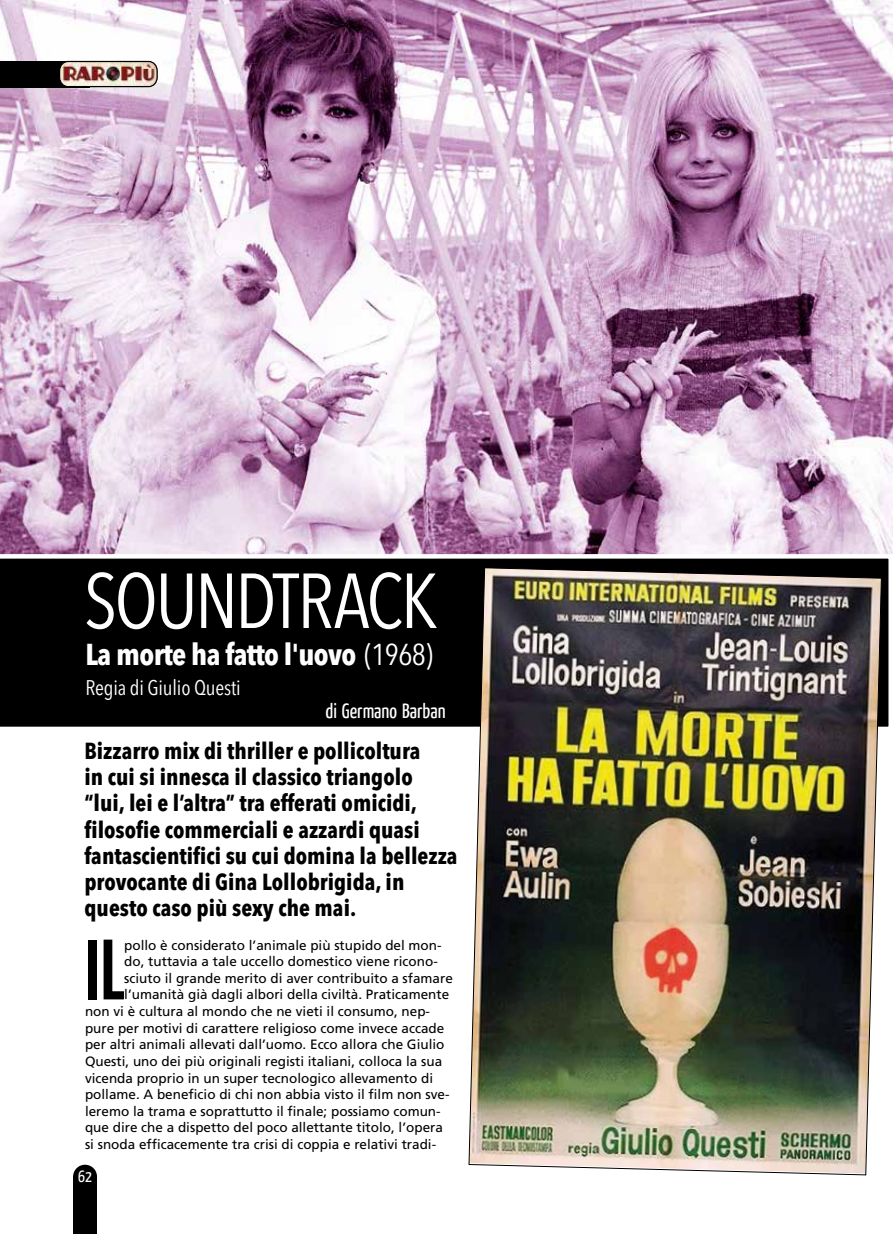
<style>
.page{position:relative;width:893px;height:1234px;background:#fff}
.page>*{position:absolute;margin:0;border:0;box-sizing:border-box;transform-origin:0 0}
.t1{font:81.3px "League Gothic";color:#000}
.t2{font:condensed 76.95px "Avenir Next LT Pro";letter-spacing:-.035em;color:#fff}
.t3{font:700 condensed 30px "Avenir Next LT Pro";letter-spacing:-.02em;color:#fff}
.t4{font:700 condensed 22.95px/26.1px "Avenir Next LT Pro";color:#000}
.t5{font:condensed 21px "Avenir Next LT Pro";letter-spacing:-.01em;color:#fff}
.t6{font:20.7px "Yanone Kaffeesatz";color:#fff}
.t7{font:16.5px "Yanone Kaffeesatz";color:#fff}
.t8{font:13.5px "Frutiger";color:#000}
.s1{font-weight:400}
</style>
<div class="page">
<img style="left:0;top:0;width:893px;height:554px">
<div style="left:0;top:554px;width:889px;height:173px;background:#000"></div>
<div style="left:73px;top:1164px;width:24px;height:24px;background:#000;border-radius:50%"></div>
<div style="left:73px;top:1176px;width:24px;height:57px;background:#000"></div>
<div style="left:0;top:61px;width:90px;height:26px;background:#000"></div>
<img style="left:61px;top:61px;width:96px;height:26px">
<div style="left:59px;top:61px;width:99px;height:26px;border:1px solid #000;border-radius:9px"></div>
<img style="left:468px;top:567px;width:414px;height:608px">
<h2 class="t2" style="left:84px;top:554px;width:355px">SOUNDTRACK</h2>
<h3 class="t3" style="left:85px;top:636px;width:349px">La morte ha fatto l'uovo <span class="s1">(1968)</span></h3>
<h3 class="t5" style="left:85px;top:675px;width:157px">Regia di Giulio Questi</h3>
<h3 class="t6" style="left:325px;top:697px;width:122px">di Germano Barban</h3>
<p class="t4" style="left:84px;top:737px;width:375px">Bizzarro mix di thriller e pollicoltura<br>in cui si innesca il classico triangolo “lui, lei e l’altra” tra efferati omicidi, filosofie commerciali e azzardi quasi fantascientifici su cui domina la bellezza provocante di Gina Lollobrigida, in questo caso più sexy che mai.</p>
<h1 class="t1" style="left:85px;top:921px;width:41px">IL</h1>
<p class="t8" style="left:124px;top:936px;width:319px">pollo è considerato l’animale più stupido del mon-</p>
<p class="t8" style="left:124px;top:953px;width:315px">do, tuttavia a tale uccello domestico viene ricono-</p>
<p class="t8" style="left:124px;top:969px;width:330px">sciuto il grande merito di aver contribuito a sfamare</p>
<p class="t8" style="left:124px;top:986px;width:326px">l’umanità già dagli albori della civiltà. Praticamente</p>
<p class="t8" style="left:85px;top:1003px;width:347px">non vi è cultura al mondo che ne vieti il consumo, nep-</p>
<p class="t8" style="left:85px;top:1019px;width:361px">pure per motivi di carattere religioso come invece accade</p>
<p class="t8" style="left:85px;top:1036px;width:361px">per altri animali allevati dall’uomo. Ecco allora che Giulio</p>
<p class="t8" style="left:85px;top:1052px;width:359px">Questi, uno dei più originali registi italiani, colloca la sua</p>
<p class="t8" style="left:85px;top:1069px;width:350px">vicenda proprio in un super tecnologico allevamento di</p>
<p class="t8" style="left:85px;top:1086px;width:366px">pollame. A beneficio di chi non abbia visto il film non sve-</p>
<p class="t8" style="left:85px;top:1102px;width:357px">leremo la trama e soprattutto il finale; possiamo comun-</p>
<p class="t8" style="left:85px;top:1119px;width:359px">que dire che a dispetto del poco allettante titolo, l’opera</p>
<p class="t8" style="left:85px;top:1135px;width:353px">si snoda efficacemente tra crisi di coppia e relativi tradi-</p>
<p class="t7" style="left:78px;top:1165px;width:15px">62</p>
</div>
